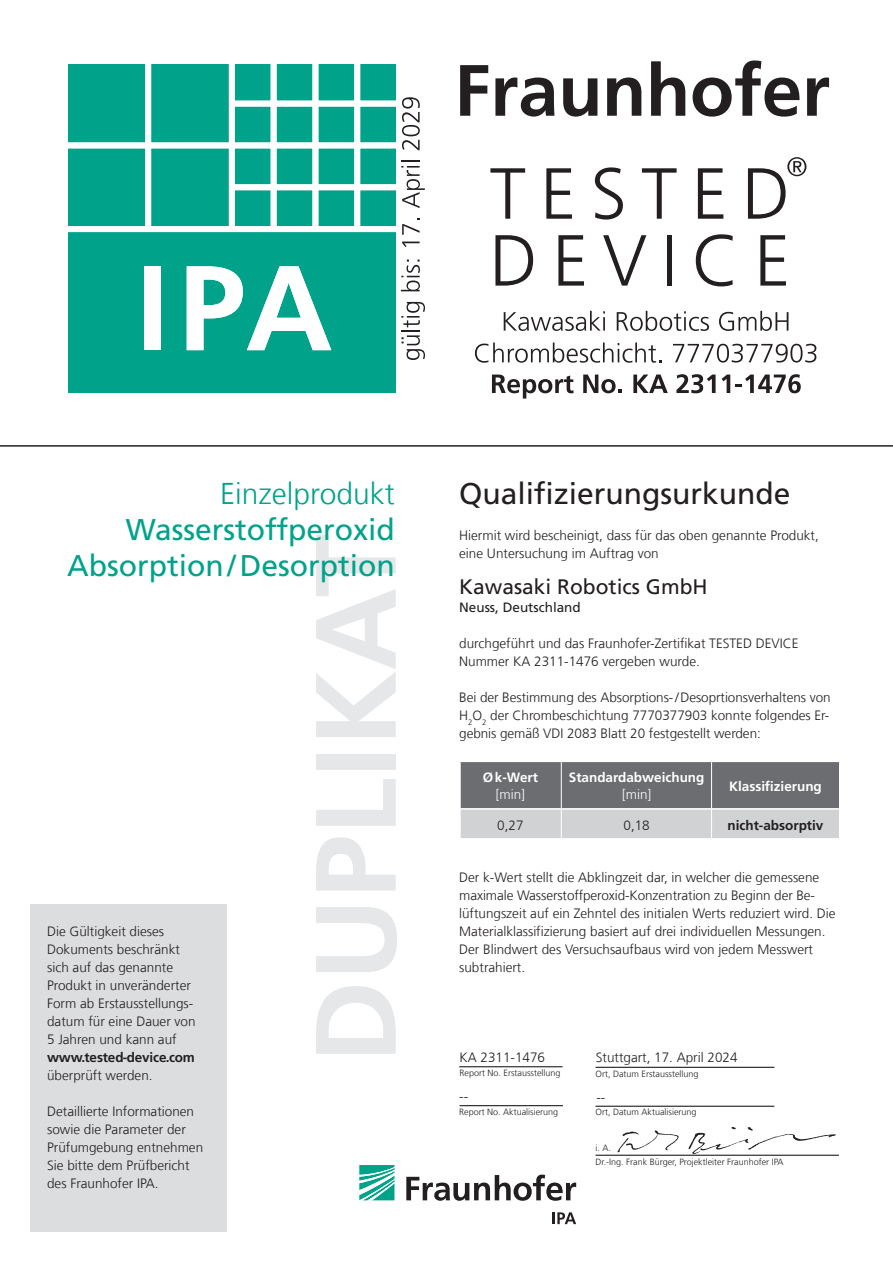
<style>
.page{position:relative;width:893px;height:1263px;background:#fff}
.page>*{position:absolute;margin:0;border:0;box-sizing:border-box;transform-origin:0 0}
.t1{font:700 114px "Frutiger LT Com";color:#e6e7e9}
.t2{font:30px/36px "Frutiger LT Com";color:#00a38a;text-align:right}
.t3{font:30px "Frutiger LT Com";color:#231f20}
.t4{font:300 30px "Frutiger LT Com";color:#00a38a}
.t5{font:21px "Frutiger LT Com";color:#231f20}
.t6{font:300 13.5px/18px "Frutiger LT Com";color:#231f20}
.t7{font:700 13.5px "Frutiger LT Com";color:#fff}
.t8{font:700 13.5px "Frutiger LT Com";letter-spacing:-.01em;color:#231f20}
.t9{font:13.5px "Frutiger LT Com";color:#231f20}
.t10{font:300 13.5px "Frutiger LT Com";color:#fff}
.t11{font:300 9px "Frutiger LT Com";color:#231f20}
</style>
<div class="page">
<svg style="left:617px;top:1130px;width:62px;height:23px"></svg>
<svg style="left:688px;top:1127px;width:148px;height:27px"></svg>
<hr style="left:0;top:445px;width:893px;height:2px;background:#231f20">
<svg style="left:359px;top:1165px;width:35px;height:35px"></svg>
<svg style="left:406px;top:1174px;width:170px;height:27px"></svg>
<svg style="left:552px;top:1212px;width:24px;height:12px"></svg>
<hr style="left:595px;top:1155px;width:244px;height:1px;background:#231f20">
<hr style="left:595px;top:1067px;width:179px;height:1px;background:#231f20">
<hr style="left:595px;top:1106px;width:179px;height:1px;background:#231f20">
<hr style="left:459px;top:1066px;width:104px;height:1px;background:#231f20">
<hr style="left:460px;top:1105px;width:103px;height:1px;background:#231f20">
<div style="left:30px;top:905px;width:196px;height:327px;background:#dcdddf"></div>
<div style="left:68px;top:65px;width:327px;height:328px;background:#00a38a"></div>
<div style="left:229px;top:51px;width:6px;height:178px;background:#fff"></div>
<div style="left:232px;top:184px;width:172px;height:6px;background:#fff"></div>
<div style="left:232px;top:101px;width:172px;height:6px;background:#fff"></div>
<div style="left:354px;top:51px;width:6px;height:178px;background:#fff"></div>
<div style="left:271px;top:51px;width:6px;height:178px;background:#fff"></div>
<div style="left:312px;top:51px;width:6px;height:178px;background:#fff"></div>
<div style="left:145px;top:51px;width:6px;height:178px;background:#fff"></div>
<div style="left:60px;top:142px;width:344px;height:6px;background:#fff"></div>
<div style="left:60px;top:226px;width:344px;height:6px;background:#fff"></div>
<div style="left:144px;top:266px;width:17px;height:84px;background:#fff"></div>
<svg style="left:187px;top:266px;width:144px;height:84px"></svg>
<svg style="left:460px;top:65px;width:28px;height:51px"></svg>
<svg style="left:495px;top:78px;width:59px;height:39px"></svg>
<svg style="left:563px;top:78px;width:34px;height:39px"></svg>
<svg style="left:607px;top:78px;width:34px;height:38px"></svg>
<svg style="left:651px;top:61px;width:34px;height:55px"></svg>
<svg style="left:693px;top:60px;width:106px;height:57px"></svg>
<svg style="left:807px;top:78px;width:22px;height:38px"></svg>
<svg style="left:490px;top:168px;width:35px;height:51px"></svg>
<svg style="left:546px;top:168px;width:26px;height:51px"></svg>
<svg style="left:595px;top:167px;width:28px;height:53px"></svg>
<svg style="left:642px;top:168px;width:35px;height:51px"></svg>
<svg style="left:698px;top:168px;width:25px;height:51px"></svg>
<svg style="left:495px;top:235px;width:38px;height:51px"></svg>
<svg style="left:558px;top:235px;width:26px;height:51px"></svg>
<svg style="left:603px;top:235px;width:43px;height:51px"></svg>
<div style="left:667px;top:235px;width:5px;height:51px;background:#231f20"></div>
<svg style="left:696px;top:234px;width:37px;height:52px"></svg>
<svg style="left:760px;top:235px;width:26px;height:51px"></svg>
<svg style="left:748px;top:157px;width:58px;height:62px"></svg>
<svg style="left:504px;top:311px;width:101px;height:20px"></svg>
<svg style="left:617px;top:311px;width:92px;height:20px"></svg>
<svg style="left:719px;top:311px;width:69px;height:20px"></svg>
<svg style="left:475px;top:342px;width:186px;height:21px"></svg>
<svg style="left:673px;top:344px;width:143px;height:19px"></svg>
<svg style="left:492px;top:375px;width:82px;height:24px"></svg>
<svg style="left:583px;top:375px;width:39px;height:18px"></svg>
<svg style="left:633px;top:375px;width:35px;height:18px"></svg>
<svg style="left:676px;top:374px;width:40px;height:19px"></svg>
<svg style="left:722px;top:374px;width:79px;height:19px"></svg>
<svg style="left:401px;top:302px;width:24px;height:58px"></svg>
<svg style="left:401px;top:260px;width:19px;height:31px"></svg>
<svg style="left:402px;top:242px;width:18px;height:5px"></svg>
<svg style="left:402px;top:218px;width:18px;height:17px"></svg>
<svg style="left:401px;top:160px;width:24px;height:48px"></svg>
<svg style="left:402px;top:97px;width:18px;height:53px"></svg>
<svg style="left:460px;top:762px;width:379px;height:76px;background:#959699"></svg>
<h2 class="t4" style="left:220px;top:476px;width:176px">Einzelprodukt</h2>
<h2 class="t2" style="left:67px;top:512px;width:329px">Wasserstoffperoxid<br>Absorption / Desorption</h2>
<h1 class="t1" style="left:289px;top:1063px;width:531px;rotate:-90deg">DUPLIKAT</h1>
<p class="t6" style="left:47px;top:922px;width:150px">Die Gültigkeit dieses<br>Dokuments beschränkt sich auf das genannte<br>Produkt in unveränderter<br>Form ab Erstausstellungs&shy;datum für eine Dauer von<br>5 Jahren und kann auf</p>
<p class="t8" style="left:47px;top:1049px;width:149px">www.tested-device.com</p>
<p class="t6" style="left:47px;top:1066px;width:107px">überprüft werden.</p>
<p class="t6" style="left:47px;top:1102px;width:158px">Detaillierte Informationen sowie die Parameter der<br>Prüfumgebung entnehmen<br>Sie bitte dem Prüfbericht des Fraunhofer IPA.</p>
<h2 class="t3" style="left:459px;top:476px;width:333px">Qualifizierungsurkunde</h2>
<p class="t6" style="left:459px;top:526px;width:361px">Hiermit wird bescheinigt, dass für das oben genannte Produkt, eine Untersuchung im Auftrag von</p>
<h3 class="t5" style="left:459px;top:574px;width:250px">Kawasaki Robotics GmbH</h3>
<p class="t9" style="left:459px;top:599px;width:123px">Neuss, Deutschland</p>
<p class="t6" style="left:459px;top:634px;width:341px">durchgeführt und das Fraunhofer-Zertifikat TESTED DEVICE<br>Nummer KA 2311-1476 vergeben wurde.</p>
<p class="t6" style="left:459px;top:688px;width:373px;text-align:justify">Bei der Bestimmung des Absorptions-/Desoprtionsverhaltens von H<sub>2</sub>O<sub>2</sub> der Chrombeschichtung 7770377903 konnte folgendes Er&shy;gebnis gemäß VDI 2083 Blatt 20 festgestellt werden:</p>
<p class="t7" style="left:483px;top:770px;width:57px">Øk-Wert</p>
<p class="t10" style="left:496px;top:786px;width:31px">[min]</p>
<p class="t7" style="left:569px;top:770px;width:137px">Standardabweichung</p>
<p class="t10" style="left:622px;top:786px;width:31px">[min]</p>
<p class="t7" style="left:729px;top:778px;width:94px">Klassifizierung</p>
<p class="t6" style="left:497px;top:816px;width:28px">0,27</p>
<p class="t6" style="left:623px;top:816px;width:28px">0,18</p>
<p class="t8" style="left:727px;top:817px;width:97px">nicht-absorptiv</p>
<p class="t6" style="left:459px;top:868px;width:378px">Der k-Wert stellt die Abklingzeit dar, in welcher die gemessene maximale Wasserstoffperoxid-Konzentration zu Beginn der Be&shy;lüftungszeit auf ein Zehntel des initialen Werts reduziert wird. Die Materialklassifizierung basiert auf drei individuellen Messungen.<br>Der Blindwert des Versuchsaufbaus wird von jedem Messwert subtrahiert.</p>
<p class="t6" style="left:460px;top:1048px;width:87px">KA 2311-1476</p>
<p class="t6" style="left:596px;top:1048px;width:143px">Stuttgart, 17. April 2024</p>
<p class="t11" style="left:460px;top:1068px;width:103px">Report No. Erstausstellung</p>
<p class="t11" style="left:595px;top:1069px;width:105px">Ort, Datum Erstausstellung</p>
<p class="t11" style="left:459px;top:1107px;width:101px">Report No. Aktualisierung</p>
<p class="t6" style="left:459px;top:1087px;width:10px">--</p>
<p class="t6" style="left:596px;top:1088px;width:10px">--</p>
<p class="t11" style="left:595px;top:1107px;width:103px">Ort, Datum Aktualisierung</p>
<p class="t11" style="left:595px;top:1142px;width:17px">i. A.</p>
<p class="t11" style="left:595px;top:1157px;width:190px">Dr.-Ing. Frank Bürger, Projektleiter Fraunhofer IPA</p>
</div>
